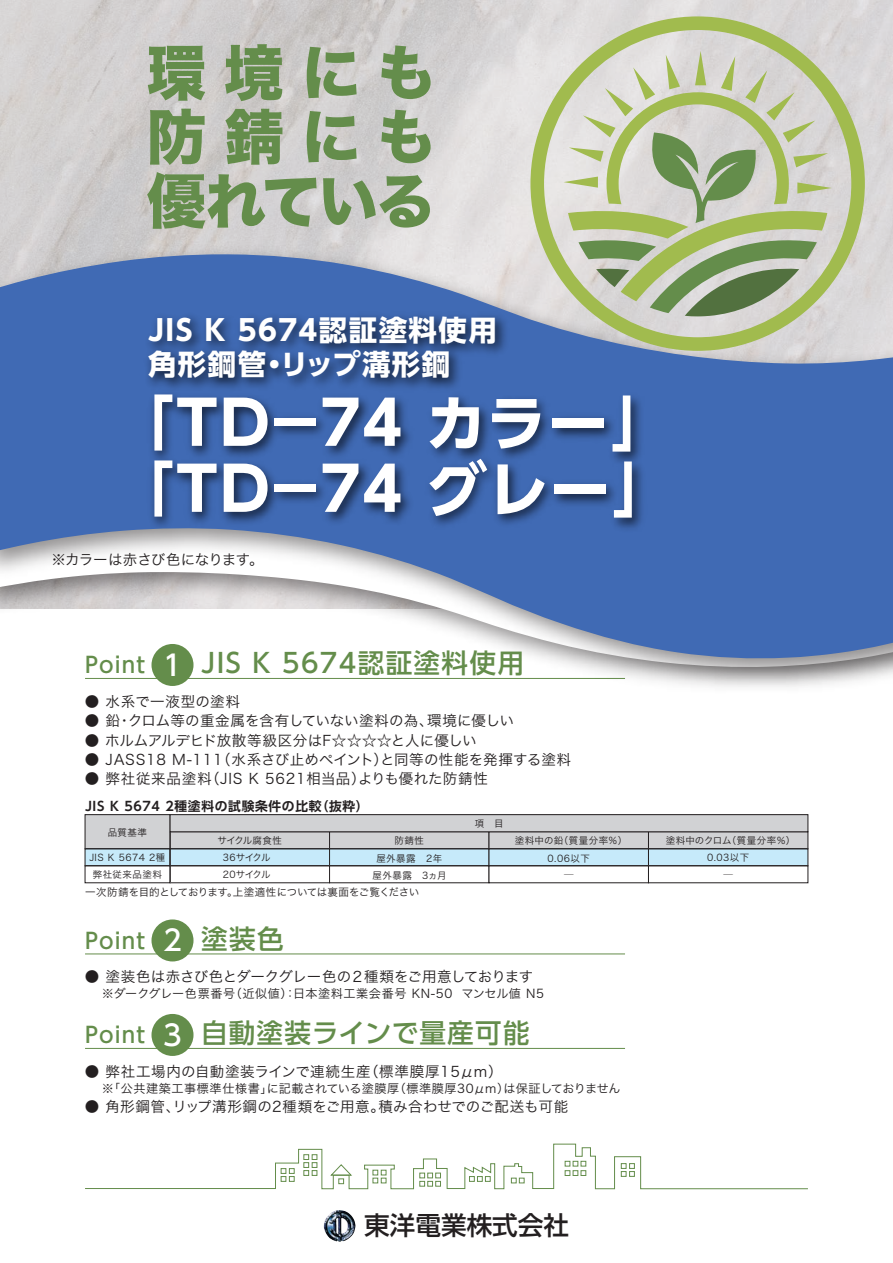
<style>
.page{position:relative;width:893px;height:1263px;background:#fff}
.page>*{position:absolute;margin:0;border:0;box-sizing:border-box;transform-origin:0 0}
.t1{font:700 60px/66px "UD Shin Go Pro";letter-spacing:.015em;color:#fff}
.t2{font:59.7px/64.2px "Hira Kaku Std N W8";letter-spacing:.265em;color:#648d4b;text-align:justify}
.t3{font:700 28.5px/34.2px "UD Shin Go Pro";letter-spacing:.05em;color:#fff}
.t4{font:500 28.35px "UD Shin Go Pro";color:#fff}
.t5{font:500 26.55px "UD Shin Go Pro";letter-spacing:.05em;color:#648d4b}
.t6{font:500 25.65px "UD Shin Go Pro";color:#231f20}
.t7{font:500 21.75px "UD Shin Go Pro";letter-spacing:.05em;color:#648d4b}
.t8{font:14.55px "Hira Kaku Pro N W3";letter-spacing:.02em;color:#231f20}
.t9{font:14.55px/19.4px "Hira Kaku Pro N W3";color:#231f20}
.t10{font:14.55px "Hira Kaku Pro N W3";letter-spacing:-.025em;color:#231f20}
.t11{font:14.55px "Hira Kaku Pro N W3";letter-spacing:.05em;color:#231f20}
.t12{font:14.55px "Hira Kaku Pro N W3";letter-spacing:.04em;color:#231f20}
.t13{font:700 12.75px "UD Shin Go Pro De";letter-spacing:.05em;color:#231f20}
.t14{font:12.15px "Hira Kaku Pro N W3";letter-spacing:.05em;color:#231f20}
.t15{font:12.15px "Hira Kaku Pro N W3";color:#231f20}
.t16{font:12.15px "Hira Kaku Pro N W3";letter-spacing:-.005em;color:#231f20}
.t17{font:12.15px "Hira Kaku Pro N W3";letter-spacing:-.025em;color:#231f20}
.t18{font:10.5px "Hira Kaku Pro N W3";letter-spacing:-.035em;color:#231f20}
.t19{font:9.45px "Hira Kaku Pro N W3";letter-spacing:.05em;color:#231f20}
.t20{font:9.45px "Hira Kaku Pro N W3";letter-spacing:-.015em;color:#231f20}
</style>
<div class="page">
<img style="left:0;top:0;width:893px;height:237px">
<img style="left:324px;top:1210px;width:17px;height:32px">
<img style="left:0;top:237px;width:893px;height:450px">
<svg style="left:0;top:254px;width:893px;height:405px;fill:#406ab4"></svg>
<svg style="left:85px;top:1143px;width:723px;height:46px"></svg>
<div style="left:170px;top:832px;width:160px;height:17px;background:#d1d2d4"></div>
<div style="left:330px;top:832px;width:159px;height:17px;background:#d1d2d4"></div>
<div style="left:489px;top:832px;width:159px;height:17px;background:#d1d2d4"></div>
<div style="left:648px;top:832px;width:160px;height:17px;background:#d1d2d4"></div>
<div style="left:85px;top:815px;width:85px;height:34px;background:#d1d2d4"></div>
<div style="left:85px;top:814px;width:85px;height:35px;border:1px solid #231f20"></div>
<div style="left:85px;top:849px;width:85px;height:17px;background:#c6eafa"></div>
<div style="left:170px;top:849px;width:160px;height:17px;background:#c6eafa"></div>
<div style="left:330px;top:849px;width:159px;height:17px;background:#c6eafa"></div>
<div style="left:489px;top:849px;width:159px;height:17px;background:#c6eafa"></div>
<div style="left:648px;top:849px;width:160px;height:17px;background:#c6eafa"></div>
<div style="left:170px;top:815px;width:638px;height:17px;background:#d1d2d4"></div>
<div style="left:170px;top:814px;width:638px;height:18px;border:1px solid #231f20"></div>
<hr style="left:170px;top:832px;width:1px;height:51px;background:#231f20">
<hr style="left:85px;top:865px;width:723px;height:1px;background:#231f20">
<hr style="left:85px;top:848px;width:723px;height:1px;background:#231f20">
<img style="left:134px;top:383px;width:531px;height:171px">
<img style="left:138px;top:307px;width:380px;height:99px">
<div style="left:151px;top:644px;width:42px;height:42px;background:#648d4b;border-radius:50%"></div>
<hr style="left:85px;top:678px;width:540px;height:1px;background:#648d4b">
<div style="left:151px;top:919px;width:42px;height:42px;background:#648d4b;border-radius:50%"></div>
<hr style="left:85px;top:953px;width:540px;height:1px;background:#648d4b">
<div style="left:151px;top:1014px;width:42px;height:42px;background:#648d4b;border-radius:50%"></div>
<hr style="left:85px;top:1048px;width:540px;height:1px;background:#648d4b">
<svg style="left:530px;top:16px;width:335px;height:335px;background:#c6ccb5"></svg>
<svg style="left:563px;top:51px;width:269px;height:265px;background:#bbc5a4"></svg>
<h2 class="t2" style="left:147px;top:42px;width:291px">環境にも防錆にも優れている</h2>
<h3 class="t3" style="left:280px;top:313px;width:218px;text-indent:-132px">JIS K 5674認証塗料使用リップ溝形鋼</h3>
<h3 class="t3" style="left:148px;top:347px;width:120px">角形鋼管</h3>
<h3 class="t3" style="left:260px;top:347px;width:30px">・</h3>
<h1 class="t1" style="left:265px;top:388px;width:409px;text-indent:-152px">「ＴＤ<br>－７４グレー「</h1>
<h1 class="t1" style="left:265px;top:388px;width:407px">－７４カラー「</h1>
<h1 class="t1" style="left:114px;top:454px;width:163px">「ＴＤ</h1>
<h3 class="t10" style="left:51px;top:547px;width:214px">※カラーは赤さび色になります。</h3>
<h3 class="t7" style="left:85px;top:647px;width:61px">Point</h3>
<h3 class="t4" style="left:163px;top:642px;width:20px">1</h3>
<h3 class="t5" style="left:201px;top:641px;width:324px">JIS K 5674認証塗料使用</h3>
<h3 class="t8" style="left:85px;top:688px;width:157px">● 水系で一液型の塗料</h3>
<h3 class="t8" style="left:128px;top:708px;width:307px">クロム等の重金属を含有していない塗料の為、</h3>
<h3 class="t8" style="left:427px;top:708px;width:88px">環境に優しい</h3>
<h3 class="t8" style="left:85px;top:708px;width:37px">● 鉛</h3>
<h3 class="t9" style="left:216px;top:729px;width:356px;text-indent:-131px">● ホルムアルデヒド放散等級区分はF☆☆☆☆と人に優しい<br>（水系さび止めペイントと同等の性能を発揮する塗料</h3>
<h3 class="t8" style="left:117px;top:708px;width:16px">・</h3>
<h3 class="t8" style="left:373px;top:746px;width:16px">）</h3>
<h3 class="t11" style="left:85px;top:746px;width:139px">● JASS18 M-111</h3>
<h3 class="t11" style="left:205px;top:766px;width:162px">（JIS K 5621相当品）</h3>
<h3 class="t8" style="left:358px;top:766px;width:131px">よりも優れた防錆性</h3>
<h3 class="t11" style="left:85px;top:766px;width:128px">● 弊社従来品塗料</h3>
<h3 class="t13" style="left:85px;top:795px;width:238px">JIS K 5674 2種塗料の試験条件の比較</h3>
<h3 class="t13" style="left:316px;top:795px;width:54px">（抜粋(</h3>
<p class="t19" style="left:108px;top:824px;width:41px">品質基準</p>
<p class="t19" style="left:89px;top:849px;width:77px">JIS K 5674 2種</p>
<p class="t19" style="left:93px;top:866px;width:71px">弊社従来品塗料</p>
<p class="t20" style="left:217px;top:832px;width:66px">サイクル腐食性</p>
<p class="t19" style="left:223px;top:849px;width:49px">36サイクル</p>
<p class="t19" style="left:223px;top:866px;width:49px">20サイクル</p>
<p class="t19" style="left:395px;top:832px;width:31px">防錆性</p>
<p class="t19" style="left:376px;top:849px;width:67px">屋外暴露　2年</p>
<p class="t19" style="left:372px;top:866px;width:76px">屋外暴露　3ヵ月</p>
<p class="t18" style="left:233px;top:883px;width:188px">上塗適性については裏面をご覧ください</p>
<p class="t18" style="left:85px;top:883px;width:154px">一次防錆を目的としております。</p>
<h3 class="t7" style="left:85px;top:923px;width:61px">Point</h3>
<h3 class="t4" style="left:163px;top:917px;width:20px">2</h3>
<h3 class="t5" style="left:201px;top:917px;width:84px">塗装色</h3>
<p class="t19" style="left:475px;top:815px;width:30px">項　目</p>
<p class="t19" style="left:559px;top:832px;width:70px">（質量分率％）</p>
<p class="t19" style="left:515px;top:832px;width:50px">塗料中の鉛</p>
<p class="t19" style="left:548px;top:849px;width:44px">0.06以下</p>
<p class="t19" style="left:564px;top:866px;width:11px">─</p>
<h3 class="t10" style="left:85px;top:964px;width:450px">● 塗装色は赤さび色とダークグレー色の２種類をご用意しております</h3>
<p class="t14" style="left:461px;top:983px;width:84px">マンセル値 N5</p>
<p class="t15" style="left:85px;top:983px;width:152px">　 ※ダークグレー色票番号</p>
<p class="t14" style="left:230px;top:983px;width:68px">（近似値：）</p>
<p class="t14" style="left:293px;top:983px;width:160px">日本塗料工業会番号 KN-50</p>
<h3 class="t7" style="left:85px;top:1017px;width:61px">Point</h3>
<h3 class="t4" style="left:163px;top:1012px;width:20px">3</h3>
<h3 class="t5" style="left:201px;top:1011px;width:330px">自動塗装ラインで量産可能</h3>
<h3 class="t12" style="left:85px;top:1058px;width:287px">● 弊社工場内の自動塗装ラインで連続生産</h3>
<h3 class="t11" style="left:364px;top:1058px;width:140px">（標準膜厚15μm(</h3>
<p class="t14" style="left:85px;top:1077px;width:189px">　 ※「公共建築工事標準仕様書」</p>
<p class="t14" style="left:394px;top:1077px;width:117px">（標準膜厚30μm）</p>
<p class="t17" style="left:503px;top:1077px;width:119px">は保証しておりません</p>
<p class="t16" style="left:267px;top:1077px;width:134px">に記載されている塗膜厚</p>
<h3 class="t8" style="left:85px;top:1094px;width:97px">● 角形鋼管、</h3>
<h3 class="t8" style="left:173px;top:1094px;width:214px">リップ溝形鋼の2種類をご用意。</h3>
<h3 class="t8" style="left:378px;top:1094px;width:191px">積み合わせでのご配送も可能</h3>
<p class="t19" style="left:727px;top:832px;width:70px">（質量分率％(</p>
<p class="t20" style="left:666px;top:832px;width:67px">塗料中のクロム</p>
<p class="t19" style="left:707px;top:849px;width:44px">0.03以下</p>
<p class="t19" style="left:723px;top:866px;width:11px">─</p>
<h3 class="t6" style="left:364px;top:1204px;width:207px">東洋電業株式会社</h3>
</div>
